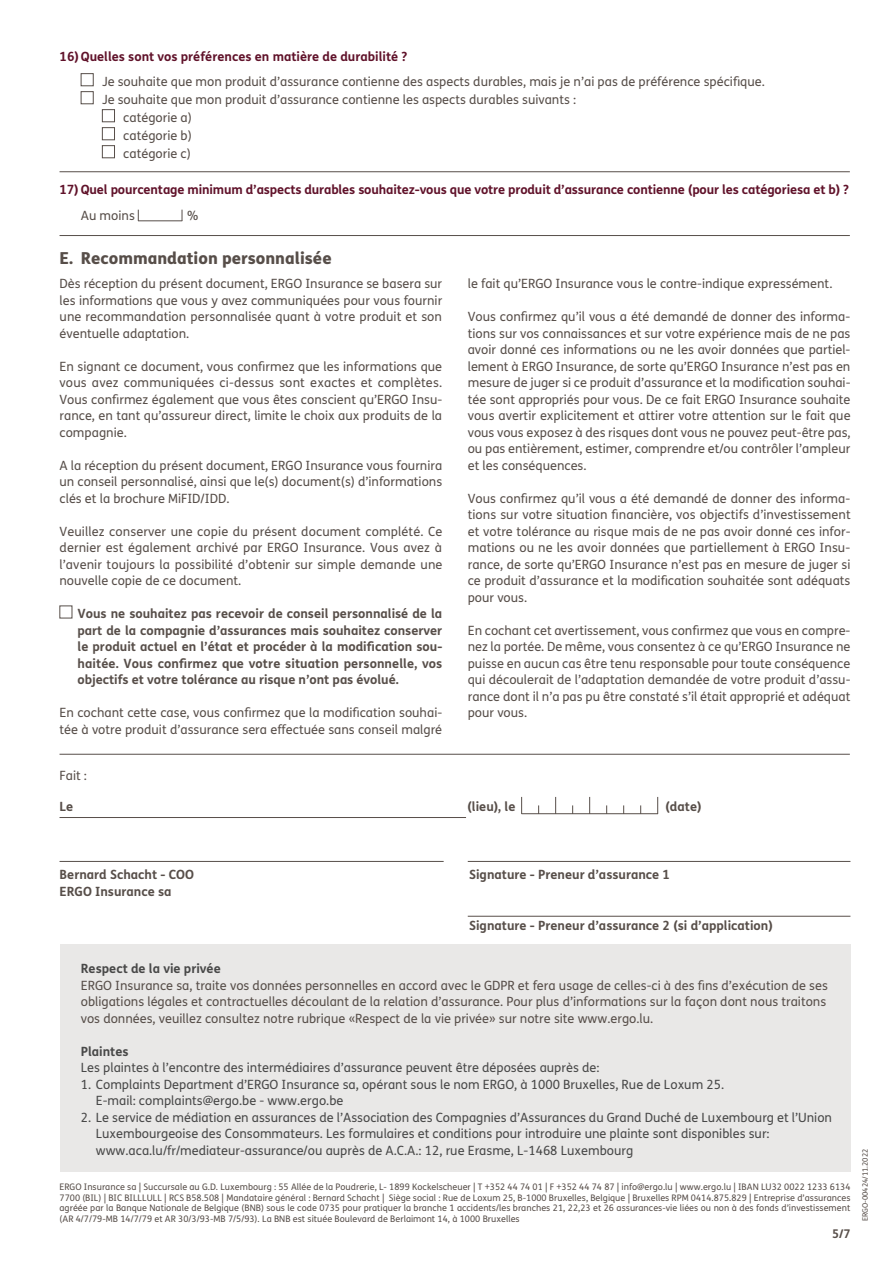
<style>
.page{position:relative;width:893px;height:1263px;background:#fff}
.page>*{position:absolute;margin:0;border:0;box-sizing:border-box;transform-origin:0 0}
.t1{font:800 16.5px "FS Me";color:#574e49}
.t2{font:12.75px/16.5px "FS Me";color:#574e49;text-align:justify}
.t3{font:12.75px/16.5px "FS Me";color:#484848}
.t4{font:700 12.75px/16.5px "FS Me";color:#574e49;text-align:justify}
.t5{font:700 12.75px "FS Me";letter-spacing:-.01em;color:#60122a}
.t6{font:700 12.75px "FS Me";color:#484848}
.t7{font:700 12px "FS Me";color:#574e49}
.t8{font:9px/10.8px "FS Me";letter-spacing:.005em;color:#574e49;text-align:justify}
.t9{font:7.5px "FS Me";color:#574e49}
</style>
<div class="page">
<div style="left:81px;top:73px;width:13px;height:13px;border:1px solid #574e49"></div>
<div style="left:81px;top:91px;width:13px;height:13px;border:1px solid #574e49"></div>
<div style="left:102px;top:109px;width:13px;height:13px;border:1px solid #574e49"></div>
<div style="left:102px;top:127px;width:13px;height:13px;border:1px solid #574e49"></div>
<div style="left:102px;top:145px;width:13px;height:13px;border:1px solid #574e49"></div>
<hr style="left:138px;top:221px;width:44px;height:1px;background:#574e49">
<hr style="left:60px;top:171px;width:790px;height:1px;background:#574e49">
<hr style="left:60px;top:235px;width:790px;height:1px;background:#574e49">
<hr style="left:60px;top:754px;width:790px;height:1px;background:#574e49">
<hr style="left:60px;top:817px;width:406px;height:1px;background:#574e49">
<hr style="left:60px;top:861px;width:384px;height:1px;background:#574e49">
<hr style="left:468px;top:861px;width:382px;height:1px;background:#574e49">
<hr style="left:468px;top:916px;width:382px;height:1px;background:#574e49">
<hr style="left:521px;top:813px;width:137px;height:1px;background:#574e49">
<svg style="left:521px;top:797px;width:1px;height:17px"></svg>
<svg style="left:555px;top:797px;width:1px;height:16px"></svg>
<svg style="left:589px;top:797px;width:1px;height:16px"></svg>
<svg style="left:657px;top:797px;width:1px;height:16px"></svg>
<div style="left:60px;top:944px;width:790px;height:227px;background:#e9e8e7"></div>
<p class="t5" style="left:60px;top:46px;width:349px">16)Quelles sont vos préférences en matière de durabilité ?</p>
<p class="t2" style="left:102px;top:73px;width:664px">Je souhaite que mon produit d’assurance contienne des aspects durables, mais je n’ai pas de préférence spécifique.</p>
<p class="t2" style="left:102px;top:91px;width:476px">Je souhaite que mon produit d’assurance contienne les aspects durables suivants :</p>
<p class="t2" style="left:123px;top:109px;width:70px">catégorie a)</p>
<p class="t2" style="left:123px;top:127px;width:70px">catégorie b)</p>
<p class="t2" style="left:123px;top:145px;width:69px">catégorie c)</p>
<p class="t5" style="left:60px;top:180px;width:791px">17) Quel pourcentage minimum d’aspects durables souhaitez-vous que votre produit d’assurance contienne (pour les catégoriesa et b) ?</p>
<p class="t2" style="left:81px;top:207px;width:56px">Au moins</p>
<p class="t2" style="left:187px;top:207px;width:13px">%</p>
<p class="t1" style="left:60px;top:245px;width:274px">E. Recommandation personnalisée</p>
<p class="t2" style="left:60px;top:275px;width:384px">Dès réception du présent document, ERGO Insurance se basera sur les informations que vous y avez communiquées pour vous fournir une recommandation personnalisée quant à votre produit et son éventuelle adaptation.</p>
<p class="t2" style="left:60px;top:358px;width:384px">En signant ce document, vous confirmez que les informations que vous avez communiquées ci-dessus sont exactes et complètes.<br>Vous confirmez également que vous êtes conscient qu’ERGO Insu&shy;rance, en tant qu’assureur direct, limite le choix aux produits de la compagnie.</p>
<p class="t2" style="left:60px;top:457px;width:384px">A la réception du présent document, ERGO Insurance vous fournira un conseil personnalisé, ainsi que le(s) document(s) d’informations clés et la brochure MiFID/IDD.</p>
<p class="t2" style="left:60px;top:523px;width:384px">Veuillez conserver une copie du présent document complété. Ce dernier est également archivé par ERGO Insurance. Vous avez à l’avenir toujours la possibilité d’obtenir sur simple demande une nouvelle copie de ce document.</p>
<p class="t4" style="left:78px;top:605px;width:366px">Vous ne souhaitez pas recevoir de conseil personnalisé de la part de la compagnie d’assurances mais souhaitez conserver le produit actuel en l’état et procéder à la modification sou&shy;haitée. Vous confirmez que votre situation personnelle, vos objectifs et votre tolérance au risque n’ont pas évolué.</p>
<p class="t2" style="left:60px;top:704px;width:384px">En cochant cette case, vous confirmez que la modification souhai&shy;tée à votre produit d’assurance sera effectuée sans conseil malgré</p>
<p class="t2" style="left:468px;top:275px;width:366px">le fait qu’ERGO Insurance vous le contre-indique expressément.</p>
<p class="t2" style="left:468px;top:308px;width:384px">Vous confirmez qu’il vous a été demandé de donner des informa&shy;tions sur vos connaissances et sur votre expérience mais de ne pas avoir donné ces informations ou ne les avoir données que partiel&shy;lement à ERGO Insurance, de sorte qu’ERGO Insurance n’est pas en mesure de juger si ce produit d’assurance et la modification souhai&shy;tée sont appropriés pour vous. De ce fait ERGO Insurance souhaite vous avertir explicitement et attirer votre attention sur le fait que vous vous exposez à des risques dont vous ne pouvez peut-être pas, ou pas entièrement, estimer, comprendre et/ou contrôler l’ampleur et les conséquences.</p>
<p class="t2" style="left:468px;top:490px;width:384px">Vous confirmez qu’il vous a été demandé de donner des informa&shy;tions sur votre situation financière, vos objectifs d’investissement et votre tolérance au risque mais de ne pas avoir donné ces infor&shy;mations ou ne les avoir données que partiellement à ERGO Insu&shy;rance, de sorte qu’ERGO Insurance n’est pas en mesure de juger si ce produit d’assurance et la modification souhaitée sont adéquats pour vous.</p>
<p class="t2" style="left:468px;top:622px;width:384px">En cochant cet avertissement, vous confirmez que vous en compre&shy;nez la portée. De même, vous consentez à ce qu’ERGO Insurance ne puisse en aucun cas être tenu responsable pour toute conséquence qui découlerait de l’adaptation demandée de votre produit d’assu&shy;rance dont il n’a pas pu être constaté s’il était approprié et adéquat pour vous.</p>
<p class="t2" style="left:60px;top:767px;width:29px">Fait :</p>
<p class="t4" style="left:60px;top:797px;width:15px">Le</p>
<p class="t4" style="left:468px;top:797px;width:49px">(lieu), le</p>
<p class="t4" style="left:666px;top:797px;width:37px">(date)</p>
<p class="t4" style="left:60px;top:866px;width:136px">Bernard Schacht - COO</p>
<p class="t4" style="left:469px;top:866px;width:203px">Signature - Preneur d’assurance 1</p>
<p class="t4" style="left:60px;top:882px;width:114px">ERGO Insurance sa</p>
<p class="t4" style="left:469px;top:917px;width:305px">Signature - Preneur d’assurance 2 (si d’application)</p>
<p class="t6" style="left:81px;top:959px;width:141px">Respect de la vie privée</p>
<p class="t2" style="left:81px;top:977px;width:748px;text-align:left">ERGO Insurance sa, traite vos données personnelles en accord avec le GDPR et fera usage de celles-ci à des fins d’exécution de ses obligations légales et contractuelles découlant de la relation d’assurance. Pour plus d’informations sur la façon dont nous traitons vos données, veuillez consultez notre rubrique «Respect de la vie privée» sur notre site www.ergo.lu.</p>
<p class="t6" style="left:81px;top:1041px;width:49px">Plaintes</p>
<p class="t3" style="left:81px;top:1059px;width:520px">Les plaintes à l’encontre des intermédiaires d’assurance peuvent être déposées auprès de:</p>
<p class="t3" style="left:96px;top:1076px;width:630px;text-indent:-15px">1. Complaints Department d’ERGO Insurance sa, opérant sous le nom ERGO, à 1000 Bruxelles, Rue de Loxum 25.<br>E-mail: complaints@ergo.be - www.ergo.be</p>
<p class="t3" style="left:96px;top:1109px;width:738px;text-indent:-15px">2. Le service de médiation en assurances de l’Association des Compagnies d’Assurances du Grand Duché de Luxembourg et l’Union<br>Luxembourgeoise des Consommateurs. Les formulaires et conditions pour introduire une plainte sont disponibles sur: www.aca.lu/fr/mediateur-assurance/ou auprès de A.C.A.: 12, rue Erasme, L-1468 Luxembourg</p>
<p class="t8" style="left:60px;top:1181px;width:792px">ERGO Insurance sa | Succursale au G.D. Luxembourg : 55 Allée de la Poudrerie, L- 1899 Kockelscheuer | T +352 44 74 01 | F +352 44 74 87 | info@ergo.lu | www.ergo.lu | IBAN LU32 0022 1233 6134<br>7700 (BIL) | BIC BILLLULL | RCS B58.508 | Mandataire général : Bernard Schacht | Siège social : Rue de Loxum 25, B-1000 Bruxelles, Belgique | Bruxelles RPM 0414.875.829 | Entreprise d’assurances agréée par la Banque Nationale de Belgique (BNB) sous le code 0735 pour pratiquer la branche 1 accidents/les branches 21, 22,23 et 26 assurances-vie liées ou non à des fonds d’investissement (AR 4/7/79-MB 14/7/79 et AR 30/3/93-MB 7/5/93). La BNB est située Boulevard de Berlaimont 14, à 1000 Bruxelles</p>
<p class="t7" style="left:832px;top:1224px;width:20px">5/7</p>
<p class="t9" style="left:860px;top:1221px;width:74px;rotate:-90deg">ERGO-00424/11.2022</p>
</div>
